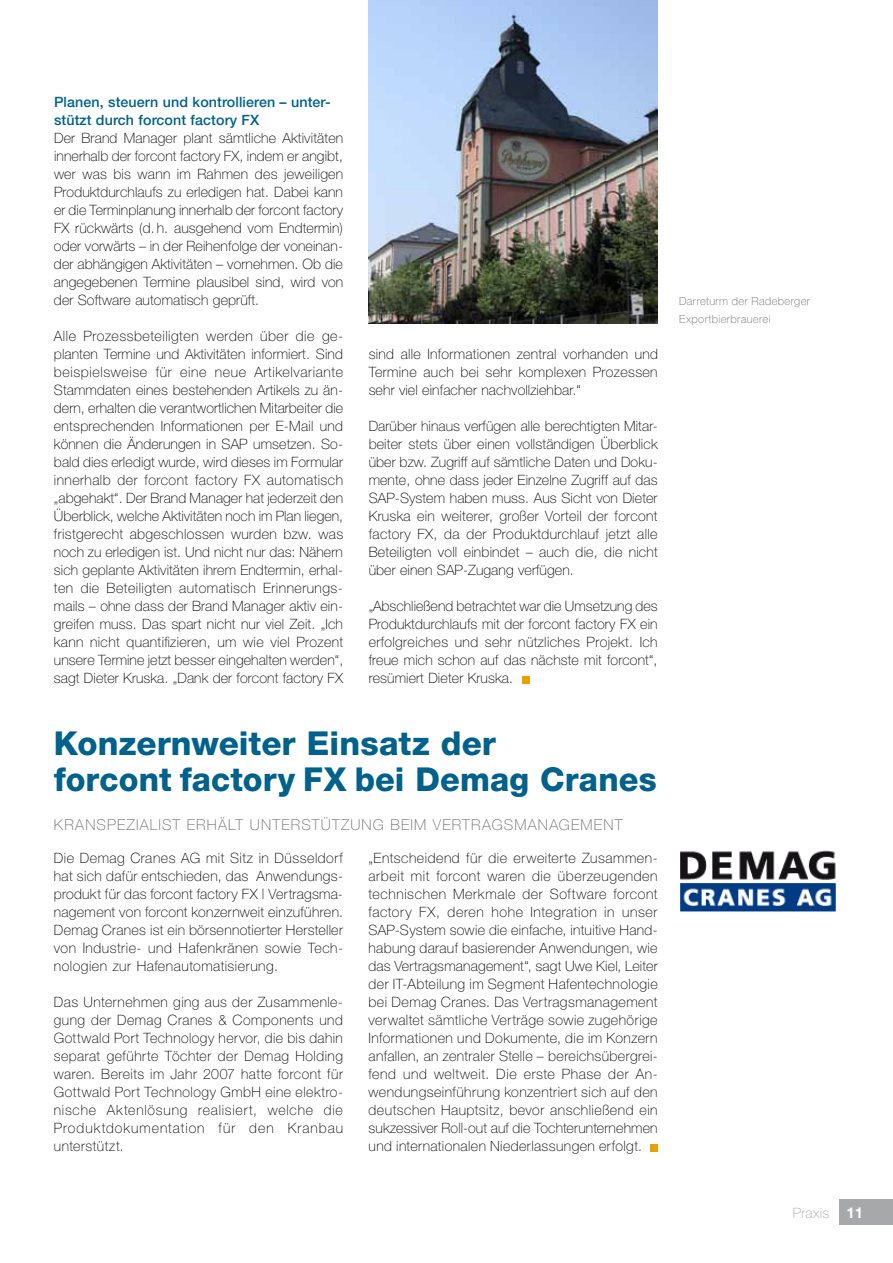
<style>
.page{position:relative;width:893px;height:1263px;background:#fff}
.page>*{position:absolute;margin:0;border:0;box-sizing:border-box;transform-origin:0 0}
.t1{font:800 33px/36px "Helvetica Neue";letter-spacing:.005em;color:#00618b}
.t2{font:100 15px "Helvetica Neue";letter-spacing:.08em;color:#6b6c6e}
.t3{font:100 14.25px/18px "Helvetica Neue";letter-spacing:.01em;color:#000;text-align:justify}
.t4{font:500 14.25px/18px "Helvetica Neue";letter-spacing:.01em;color:#00618b}
.t5{font:100 14.25px "Helvetica Neue";letter-spacing:.01em;color:#a7a8aa}
.t6{font:100 11.25px/18px "Helvetica Neue";letter-spacing:.035em;color:#6b6c6e}
.s1{font-weight:700;font-size:15px;color:#fff}
</style>
<div class="page">
<div style="left:839px;top:1199px;width:54px;height:26px;background:#a7a8aa"></div>
<div style="left:522px;top:676px;width:7px;height:7px;background:#e6a300"></div>
<img style="left:369px;top:0;width:289px;height:323px">
<div style="left:650px;top:1144px;width:8px;height:7px;background:#e6a300"></div>
<img style="left:680px;top:850px;width:156px;height:62px">
<p class="t4" style="left:54px;top:93px;width:278px">Planen, steuern und kontrollieren – unter&shy;stützt durch forcont factory FX</p>
<p class="t3" style="left:54px;top:129px;width:291px">Der Brand Manager plant sämtliche Aktivitäten innerhalb der forcont factory FX, indem er angibt, wer was bis wann im Rahmen des jeweiligen Produktdurchlaufs zu erledigen hat. Dabei kann er die Terminplanung innerhalb der forcont factory FX rückwärts (d. h. ausgehend vom Endtermin) oder vorwärts – in der Reihenfolge der voneinan&shy;der abhängigen Aktivitäten – vornehmen. Ob die angegebenen Termine plausibel sind, wird von der Software automatisch geprüft.</p>
<p class="t3" style="left:54px;top:327px;width:291px">Alle Prozessbeteiligten werden über die ge&shy;planten Termine und Aktivitäten informiert. Sind beispielsweise für eine neue Artikelvariante Stammdaten eines bestehenden Artikels zu än&shy;dern, erhalten die verantwortlichen Mitarbeiter die entsprechenden Informationen per E-Mail und können die Änderungen in SAP umsetzen. So&shy;bald dies erledigt wurde, wird dieses im Formular innerhalb der forcont factory FX automatisch „abgehakt“. Der Brand Manager hat jederzeit den Überblick, welche Aktivitäten noch im Plan liegen, fristgerecht abgeschlossen wurden bzw. was noch zu erledigen ist. Und nicht nur das: Nähern sich geplante Aktivitäten ihrem Endtermin, erhal&shy;ten die Beteiligten automatisch Erinnerungs&shy;mails – ohne dass der Brand Manager aktiv ein&shy;greifen muss. Das spart nicht nur viel Zeit. „Ich kann nicht quantifizieren, um wie viel Prozent unsere Termine jetzt besser eingehalten werden“, sagt Dieter Kruska. „Dank der forcont factory FX</p>
<p class="t3" style="left:369px;top:345px;width:291px">sind alle Informationen zentral vorhanden und Termine auch bei sehr komplexen Prozessen sehr viel einfacher nachvollziehbar.“</p>
<p class="t3" style="left:369px;top:417px;width:291px">Darüber hinaus verfügen alle berechtigten Mitar&shy;beiter stets über einen vollständigen Überblick über bzw. Zugriff auf sämtliche Daten und Doku&shy;mente, ohne dass jeder Einzelne Zugriff auf das SAP-System haben muss. Aus Sicht von Dieter Kruska ein weiterer, großer Vorteil der forcont factory FX, da der Produktdurchlauf jetzt alle Beteiligten voll einbindet – auch die, die nicht über einen SAP-Zugang verfügen.</p>
<p class="t3" style="left:369px;top:597px;width:291px">„Abschließend betrachtet war die Umsetzung des Produktdurchlaufs mit der forcont factory FX ein erfolgreiches und sehr nützliches Projekt. Ich freue mich schon auf das nächste mit forcont“, resümiert Dieter Kruska.</p>
<h1 class="t1" style="left:54px;top:725px;width:604px">Konzernweiter Einsatz der<br>forcont factory FX bei Demag Cranes</h1>
<p class="t2" style="left:54px;top:816px;width:21px">Kranspezialist</p>
<p class="t2" style="left:187px;top:816px;width:11px">erh</p>
<p class="t2" style="left:218px;top:816px;width:55px">ält Unterstützung</p>
<p class="t2" style="left:390px;top:816px;width:10px">beim</p>
<p class="t2" style="left:433px;top:816px;width:22px">Vertragsmanagement</p>
<p class="t3" style="left:54px;top:849px;width:291px">Die Demag Cranes AG mit Sitz in Düsseldorf hat sich dafür entschieden, das Anwendungs&shy;produkt für das forcont factory FX | Vertragsma&shy;nagement von forcont konzernweit einzuführen.<br>Demag Cranes ist ein börsennotierter Hersteller von Industrie- und Hafenkränen sowie Tech&shy;nologien zur Hafenautomatisierung.</p>
<p class="t3" style="left:54px;top:993px;width:291px">Das Unternehmen ging aus der Zusammenle&shy;gung der Demag Cranes &amp; Components und Gottwald Port Technology hervor, die bis dahin separat geführte Töchter der Demag Holding waren. Bereits im Jahr 2007 hatte forcont für Gottwald Port Technology GmbH eine elektro&shy;nische Aktenlösung realisiert, welche die Produktdokumentation für den Kranbau unterstützt.</p>
<p class="t3" style="left:369px;top:849px;width:291px">„Entscheidend für die erweiterte Zusammen&shy;arbeit mit forcont waren die überzeugenden technischen Merkmale der Software forcont factory FX, deren hohe Integration in unser SAP-System sowie die einfache, intuitive Hand&shy;habung darauf basierender Anwendungen, wie das Vertragsmanagement“, sagt Uwe Kiel, Leiter der IT-Abteilung im Segment Hafentechnologie bei Demag Cranes. Das Vertragsmanagement verwaltet sämtliche Verträge sowie zugehörige Informationen und Dokumente, die im Konzern anfallen, an zentraler Stelle – bereichsübergrei&shy;fend und weltweit. Die erste Phase der An&shy;wendungseinführung konzentriert sich auf den deutschen Hauptsitz, bevor anschließend ein sukzessiver Roll-out auf die Tochterunternehmen und internationalen Niederlassungen erfolgt.</p>
<p class="t6" style="left:679px;top:292px;width:132px">Darreturm der Radeberger<br>Exportbierbrauerei</p>
<p class="t5" style="left:793px;top:1204px;width:72px">Praxis <span class="s1">11</span></p>
</div>
